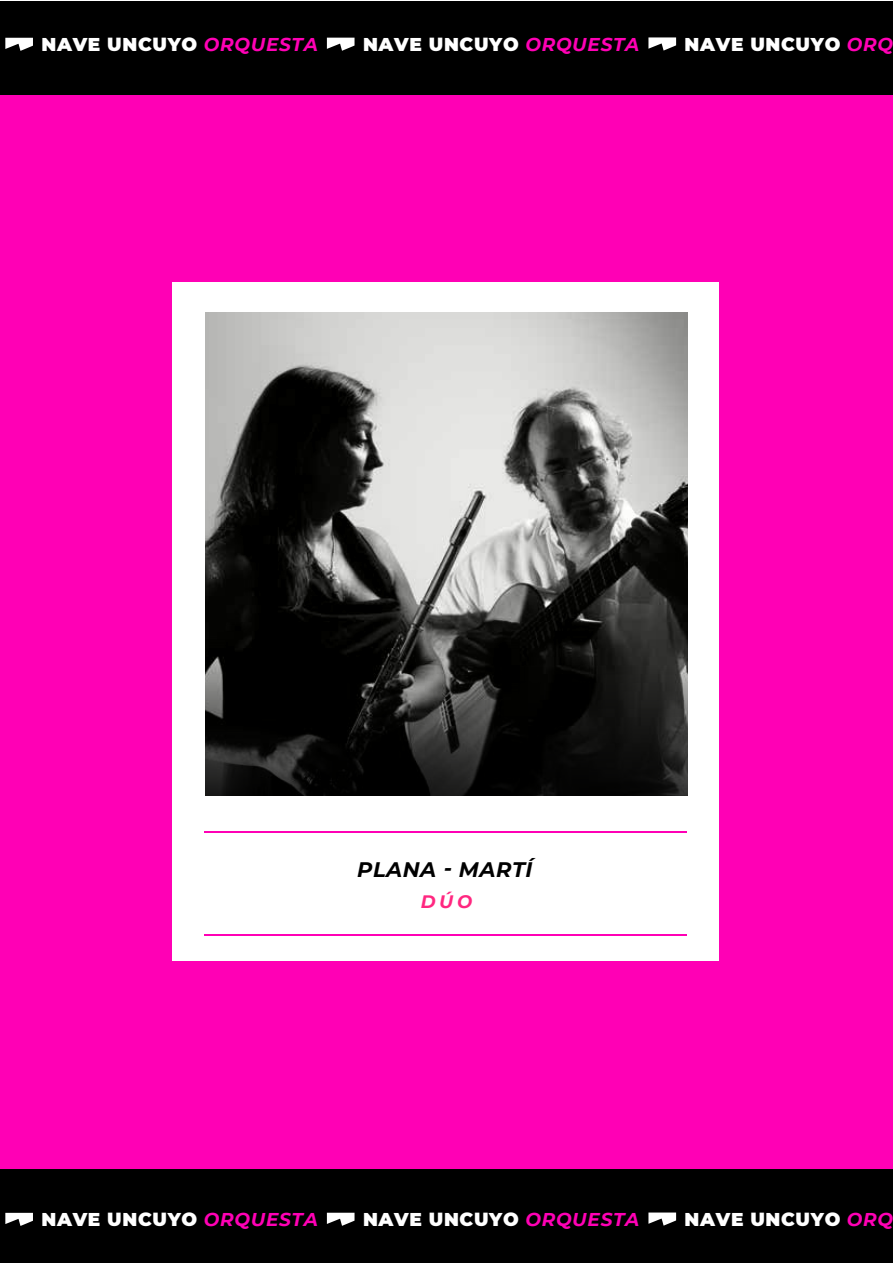
<style>
.page{position:relative;width:893px;height:1263px;background:#fff}
.page>*{position:absolute;margin:0;border:0;box-sizing:border-box;transform-origin:0 0}
.t1{font:italic 700 21px "Montserrat";letter-spacing:.025em;color:#000}
.t2{font:900 18.6px "Montserrat";letter-spacing:.035em;color:#fff}
.t3{font:italic 700 18px "Montserrat";color:#ff2780}
.s1{font-weight:700;font-style:italic;color:#ff00b5}
</style>
<div class="page">
<div style="left:0;top:2px;width:893px;height:1261px;background:#ff00b5"></div>
<div style="left:0;top:2px;width:892px;height:93px;background:#000"></div>
<svg style="left:5px;top:38px;width:28px;height:13px"></svg>
<svg style="left:327px;top:38px;width:28px;height:13px"></svg>
<svg style="left:648px;top:37px;width:28px;height:14px"></svg>
<div style="left:0;top:1169px;width:892px;height:94px;background:#000"></div>
<svg style="left:5px;top:1213px;width:28px;height:13px"></svg>
<svg style="left:327px;top:1213px;width:28px;height:13px"></svg>
<svg style="left:648px;top:1212px;width:28px;height:14px"></svg>
<div style="left:172px;top:283px;width:547px;height:678px;background:#fff"></div>
<hr style="left:204px;top:934px;width:483px;height:1px;background:#ff00b5">
<hr style="left:204px;top:831px;width:483px;height:2px;background:#ff00b5">
<svg style="left:205px;top:312px;width:483px;height:353px;background:#787876"></svg>
<svg style="left:205px;top:665px;width:483px;height:130px;background:#151514"></svg>
<p class="t2" style="left:42px;top:30px;width:278px">NAVE UNCUYO <span class="s1">ORQUESTA</span></p>
<p class="t2" style="left:363px;top:30px;width:278px">NAVE UNCUYO <span class="s1">ORQUESTA</span></p>
<p class="t2" style="left:685px;top:30px;width:210px">NAVE UNCUYO <span class="s1">ORQ</span></p>
<p class="t1" style="left:357px;top:854px;width:177px">PLANA - MARTÍ</p>
<p class="t3" style="left:421px;top:888px;width:53px">DÚO</p>
<p class="t2" style="left:42px;top:1205px;width:278px">NAVE UNCUYO <span class="s1">ORQUESTA</span></p>
<p class="t2" style="left:363px;top:1205px;width:278px">NAVE UNCUYO <span class="s1">ORQUESTA</span></p>
<p class="t2" style="left:685px;top:1205px;width:210px">NAVE UNCUYO <span class="s1">ORQ</span></p>
</div>
